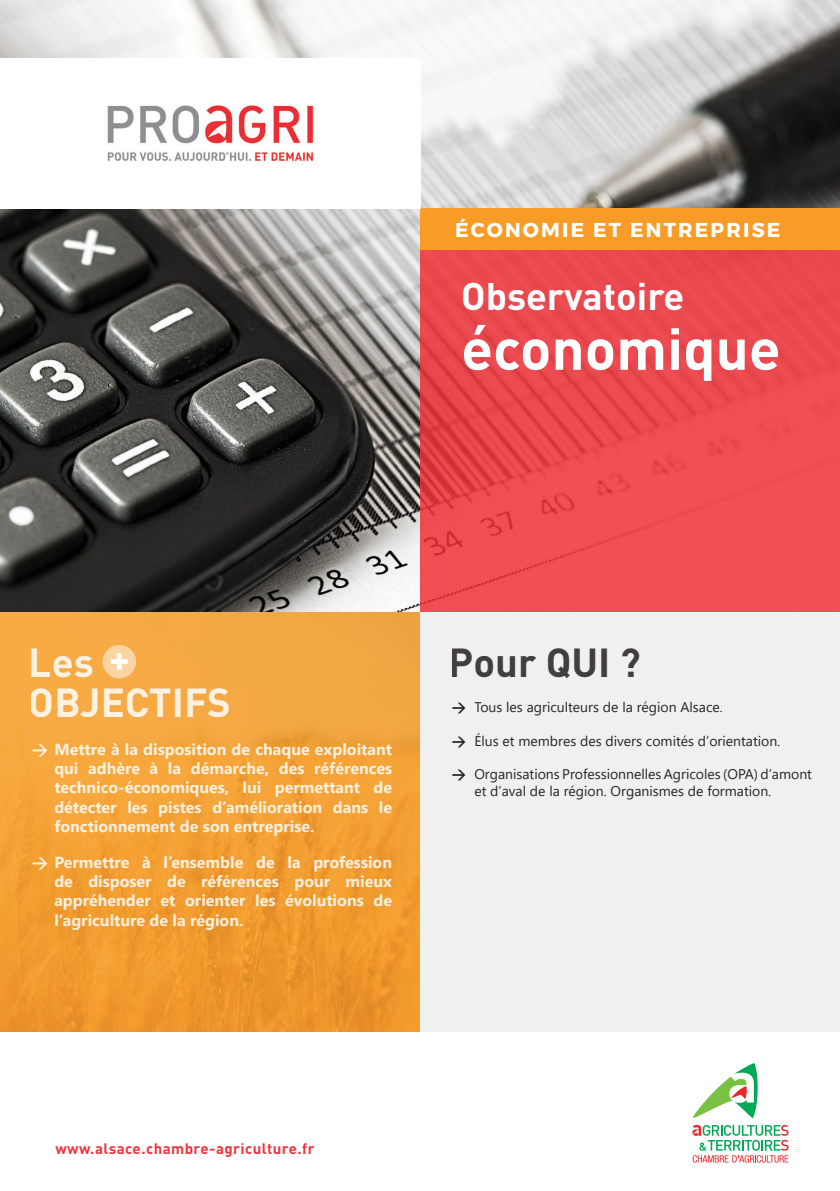
<style>
.page{position:relative;width:840px;height:1191px;background:#fff}
.page>*{position:absolute;margin:0;border:0;box-sizing:border-box;transform-origin:0 0}
.t1{font:700 58px "DIN";color:#fff}
.t2{font:700 40px/40px "DIN";color:#fff}
.t3{font:700 40px "DIN";color:#231f20}
.t4{font:700 38px "DIN";color:#fff}
.t5{font:700 37.8px "DIN";color:#fff}
.t6{font:700 20px "Montserrat";letter-spacing:.11em;color:#fff}
.t7{font:700 16px/19.2px "Segoe UI";color:#fff;text-align:justify}
.t8{font:700 15px "DIN";letter-spacing:.03em;color:#ee343b}
.t9{font:14px/16.8px "Segoe UI";color:#000}
.s1{font-family:"DIN"}
.s2{font-family:"DIN";font-weight:700}
</style>
<div class="page">
<img style="left:0;top:0;width:839px;height:612px">
<div style="left:420px;top:249px;width:419px;height:363px;background:#ed4c53"></div>
<div style="left:0;top:612px;width:420px;height:419px;background:linear-gradient(to bottom,#f7ac47,#ee9527)"></div>
<div style="left:102px;top:645px;width:34px;height:33px;background:#fad4a1;border-radius:50%"></div>
<div style="left:420px;top:612px;width:419px;height:419px;background:#f0f0f0"></div>
<div style="left:420px;top:209px;width:419px;height:41px;background:#f89c27"></div>
<svg style="left:692px;top:1125px;width:96px;height:37px"></svg>
<svg style="left:693px;top:1063px;width:64px;height:55px"></svg>
<div style="left:0;top:58px;width:420px;height:151px;background:#fff"></div>
<img style="left:107px;top:105px;width:207px;height:56px">
<p class="t6" style="left:455px;top:214px;width:326px">ÉCONOMIE ET ENTREPRISE</p>
<p class="t4" style="left:461px;top:271px;width:224px">Observatoire</p>
<p class="t1" style="left:461px;top:311px;width:321px">économique</p>
<h2 class="t2" style="left:29px;top:640px;width:203px">Les<br>OBJECTIFS</h2>
<p class="t5" style="left:109px;top:633px;width:22px">+</p>
<p class="t7" style="left:54px;top:738px;width:339px;text-indent:-23px"><span class="s1">&gt;</span> Mettre à la disposition de chaque exploitant qui adhère à la démarche, des références technico-économiques, lui permettant de détecter les pistes d’amélioration dans le fonctionnement de son entreprise.</p>
<p class="t7" style="left:54px;top:851px;width:339px;text-indent:-23px"><span class="s1">&gt;</span> Permettre à l’ensemble de la profession de disposer de références pour mieux appréhender et orienter les évolutions de l’agriculture de la région.</p>
<h2 class="t3" style="left:448px;top:636px;width:193px">Pour QUI ?</h2>
<p class="t9" style="left:451px;top:697px;width:272px"><span class="s2">&gt;</span> Tous les agriculteurs de la région Alsace.</p>
<p class="t9" style="left:451px;top:731px;width:330px"><span class="s2">&gt;</span> Élus et membres des divers comités d’orientation.</p>
<p class="t9" style="left:474px;top:765px;width:339px;text-indent:-23px"><span class="s2">&gt;</span> Organisations Professionnelles Agricoles (OPA) d’amont et d’aval de la région. Organismes de formation.</p>
<p class="t8" style="left:55px;top:1138px;width:260px">www.alsace.chambre-agriculture.fr</p>
</div>
